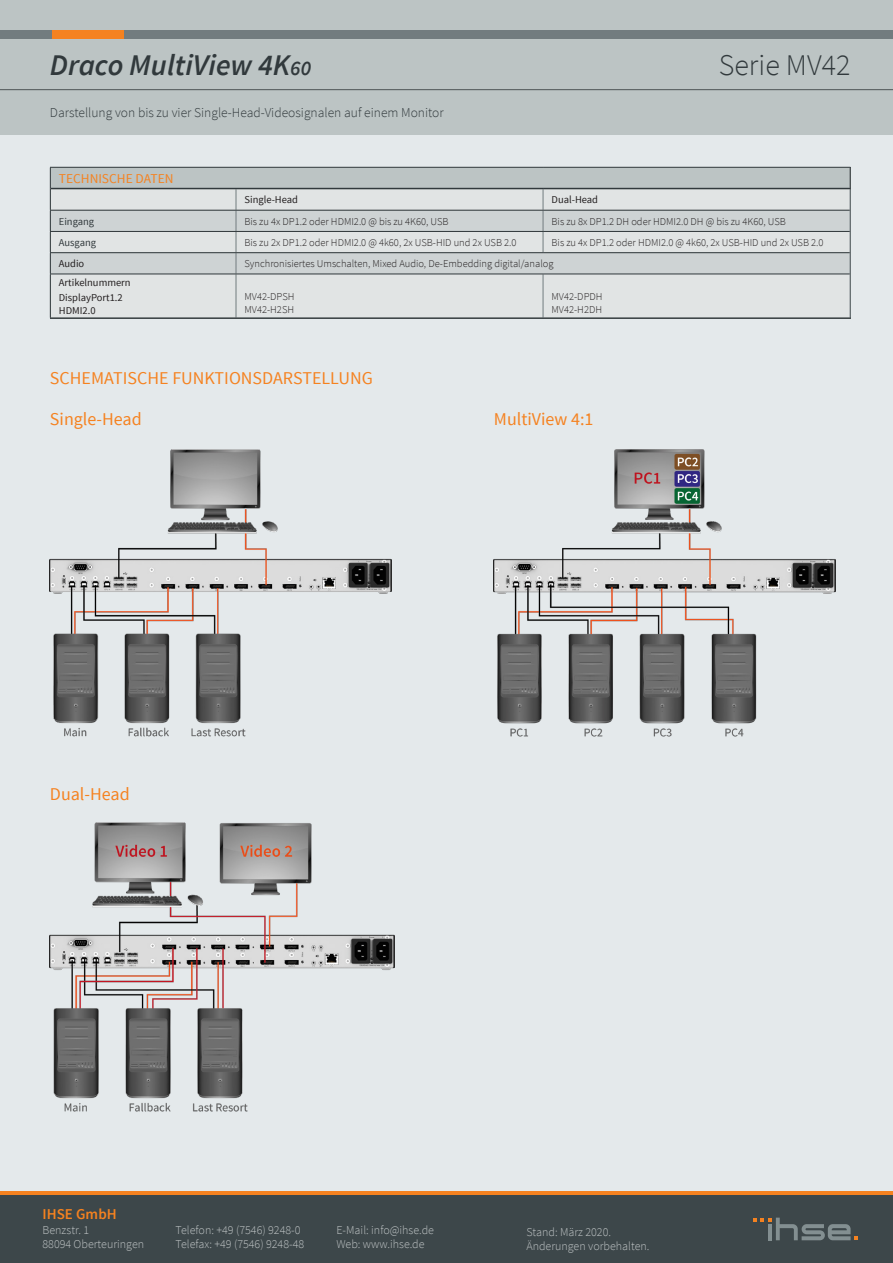
<style>
.page{position:relative;width:893px;height:1263px;background:#fff}
.page>*{position:absolute;margin:0;border:0;box-sizing:border-box;transform-origin:0 0}
.t1{font:italic 600 30px "Source Sans Pro";color:#31393c}
.t2{font:300 30px "Source Sans Pro";color:#31393c}
.t3{font:18px "Source Sans Pro";color:#f58220}
.t4{font:600 15px "Source Sans Pro";letter-spacing:.005em;color:#f58220}
.t5{font:300 13.5px "Source Sans Pro";color:#31393c}
.t6{font:13.5px "Source Sans Pro";color:#f58220}
.t7{font:300 12px/14.4px "Source Sans Pro";color:#c0c5c6}
.Text_Tables{font:300 10.5px "Source Sans Pro";color:#231f20}
.Text_Tables-2{font:10.5px "Source Sans Pro";color:#231f20}
.Text_Tables-3{font:10.5px "Source Sans Pro";color:#31393c}
.s1{font-size:21px}
</style>
<div class="page">
<div style="left:0;top:0;width:893px;height:135px;background:#bcc4c4"></div>
<div style="left:119px;top:30px;width:774px;height:8px;background:#727c7f"></div>
<div style="left:51px;top:30px;width:72px;height:8px;background:#f58220"></div>
<div style="left:0;top:30px;width:51px;height:8px;background:#727c7f"></div>
<div style="left:0;top:1195px;width:893px;height:68px;background:#3d474a"></div>
<svg style="left:753px;top:1217px;width:105px;height:23px"></svg>
<div style="left:0;top:1186px;width:893px;height:9px;background:#f58220"></div>
<hr style="left:0;top:89px;width:893px;height:1px;background:#4d5455">
<div style="left:0;top:135px;width:893px;height:1056px;background:#e4e9eb"></div>
<div style="left:50px;top:167px;width:800px;height:22px;background:#bcc4c4"></div>
<svg style="left:51px;top:189px;width:799px;height:129px"></svg>
<svg style="left:51px;top:211px;width:799px;height:63px;fill:#ced3d4"></svg>
<svg style="left:236px;top:189px;width:1px;height:85px"></svg>
<hr style="left:236px;top:274px;width:1px;height:44px;background:#727c7f">
<svg style="left:543px;top:189px;width:1px;height:63px"></svg>
<hr style="left:543px;top:274px;width:1px;height:44px;background:#727c7f">
<hr style="left:850px;top:274px;width:1px;height:44px;background:#727c7f">
<svg style="left:850px;top:168px;width:1px;height:106px"></svg>
<hr style="left:50px;top:167px;width:186px;height:1px;background:#31393c">
<hr style="left:236px;top:167px;width:307px;height:1px;background:#31393c">
<hr style="left:543px;top:167px;width:307px;height:1px;background:#31393c">
<hr style="left:51px;top:188px;width:185px;height:1px;background:#31393c">
<hr style="left:236px;top:188px;width:307px;height:1px;background:#31393c">
<hr style="left:543px;top:188px;width:307px;height:1px;background:#31393c">
<svg style="left:50px;top:168px;width:1px;height:106px"></svg>
<hr style="left:50px;top:274px;width:1px;height:44px;background:#31393c">
<hr style="left:50px;top:210px;width:186px;height:1px;background:#31393c">
<hr style="left:50px;top:231px;width:186px;height:1px;background:#31393c">
<hr style="left:50px;top:252px;width:186px;height:1px;background:#31393c">
<hr style="left:50px;top:274px;width:186px;height:1px;background:#31393c">
<hr style="left:50px;top:318px;width:186px;height:1px;background:#31393c">
<hr style="left:236px;top:210px;width:307px;height:1px;background:#31393c">
<hr style="left:543px;top:210px;width:307px;height:1px;background:#31393c">
<hr style="left:236px;top:231px;width:307px;height:1px;background:#31393c">
<hr style="left:543px;top:231px;width:307px;height:1px;background:#31393c">
<hr style="left:236px;top:252px;width:307px;height:1px;background:#31393c">
<hr style="left:543px;top:252px;width:307px;height:1px;background:#31393c">
<hr style="left:236px;top:274px;width:307px;height:1px;background:#31393c">
<hr style="left:543px;top:274px;width:307px;height:1px;background:#31393c">
<hr style="left:236px;top:318px;width:307px;height:1px;background:#31393c">
<hr style="left:543px;top:318px;width:307px;height:1px;background:#31393c">
<img style="left:50px;top:822px;width:344px;height:290px">
<img style="left:50px;top:449px;width:341px;height:288px">
<img style="left:494px;top:449px;width:341px;height:288px">
<h1 class="t1" style="left:50px;top:47px;width:263px">Draco MultiView 4K<span class="s1">60</span></h1>
<h1 class="t5" style="left:50px;top:105px;width:395px">Darstellung von bis zu vier Single-Head-Videosignalen auf einem Monitor</h1>
<p class="t6" style="left:59px;top:170px;width:116px">TECHNISCHE DATEN</p>
<p class="Text_Tables-2" style="left:244px;top:193px;width:55px">Single-Head</p>
<p class="Text_Tables-2" style="left:552px;top:193px;width:48px">Dual-Head</p>
<h1 class="t2" style="left:719px;top:47px;width:133px">Serie MV42</h1>
<p class="Text_Tables-3" style="left:59px;top:215px;width:37px">Eingang</p>
<p class="Text_Tables" style="left:244px;top:215px;width:206px">Bis zu 4x DP1.2 oder HDMI2.0 @ bis zu 4K60, USB</p>
<p class="Text_Tables" style="left:552px;top:215px;width:236px">Bis zu 8x DP1.2 DH oder HDMI2.0 DH @ bis zu 4K60, USB</p>
<p class="Text_Tables-3" style="left:59px;top:236px;width:39px">Ausgang</p>
<p class="Text_Tables" style="left:244px;top:236px;width:274px">Bis zu 2x DP1.2 oder HDMI2.0 @ 4k60, 2x USB-HID und 2x USB 2.0</p>
<p class="Text_Tables" style="left:552px;top:236px;width:274px">Bis zu 4x DP1.2 oder HDMI2.0 @ 4k60, 2x USB-HID und 2x USB 2.0</p>
<p class="Text_Tables-2" style="left:59px;top:257px;width:27px">Audio</p>
<p class="Text_Tables" style="left:244px;top:257px;width:311px">Synchronisiertes Umschalten, Mixed Audio, De-Embedding digital/analog</p>
<p class="Text_Tables-2" style="left:59px;top:276px;width:73px">Artikelnummern</p>
<p class="Text_Tables-2" style="left:59px;top:291px;width:65px">DisplayPort1.2</p>
<p class="Text_Tables-2" style="left:59px;top:304px;width:38px">HDMI2.0</p>
<p class="Text_Tables" style="left:244px;top:290px;width:52px">MV42-DPSH</p>
<p class="Text_Tables" style="left:244px;top:303px;width:51px">MV42-H2SH</p>
<p class="Text_Tables" style="left:552px;top:290px;width:53px">MV42-DPDH</p>
<p class="Text_Tables" style="left:552px;top:303px;width:52px">MV42-H2DH</p>
<p class="t3" style="left:50px;top:367px;width:324px">SCHEMATISCHE FUNKTIONSDARSTELLUNG</p>
<p class="t3" style="left:50px;top:407px;width:93px">Single-Head</p>
<p class="t3" style="left:494px;top:407px;width:101px">MultiView 4:1</p>
<p class="t3" style="left:50px;top:783px;width:81px">Dual-Head</p>
<h3 class="t4" style="left:43px;top:1204px;width:76px">IHSE GmbH</h3>
<p class="t7" style="left:43px;top:1222px;width:103px">Benzstr. 1<br>88094 Oberteuringen</p>
<p class="t7" style="left:176px;top:1222px;width:130px">Telefon: +49 (7546) 9248-0<br>Telefax: +49 (7546) 9248-48</p>
<p class="t7" style="left:336px;top:1222px;width:99px">E-Mail: info@ihse.de<br>Web: www.ihse.de</p>
<p class="t7" style="left:526px;top:1225px;width:125px">Stand: März 2020.<br>Änderungen vorbehalten.</p>
</div>
